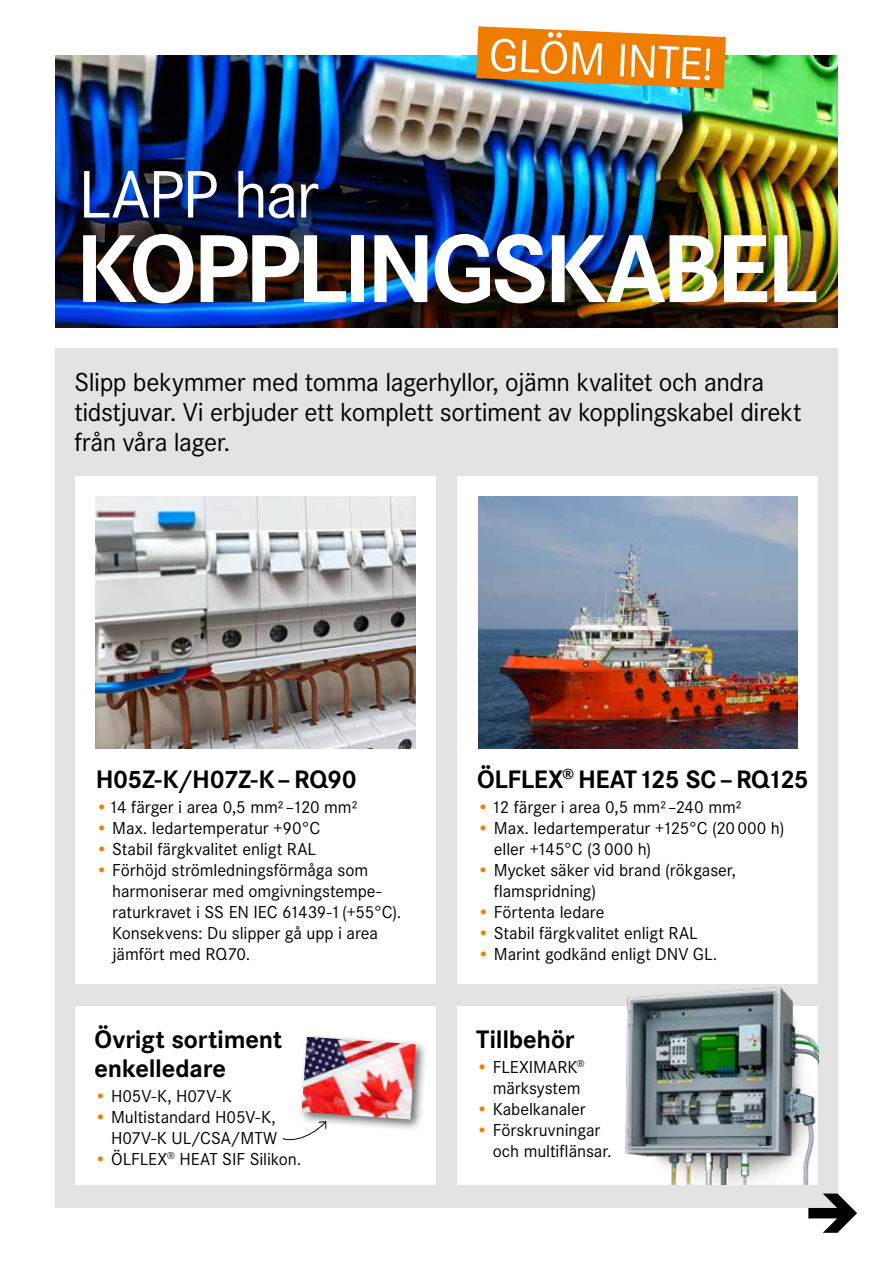
<style>
.page{position:relative;width:893px;height:1263px;background:#fff}
.page>*{position:absolute;margin:0;border:0;box-sizing:border-box;transform-origin:0 0}
.t1{font:700 100.2px "Corporate S";letter-spacing:-.045em;color:#fff}
.t2{font:69.6px "Corporate S";letter-spacing:-.035em;color:#fff}
.t3{font:48px "Corporate S";color:#fff}
.t4{font:27px/30px "Corporate S";letter-spacing:-.015em;color:#000}
.t5{font:700 26.25px/28.5px "Corporate S";letter-spacing:-.01em;color:#000}
.t6{font:18px/21px "Corporate S";letter-spacing:-.005em;color:#000}
.s1{color:#ef7d00}
</style>
<div class="page">
<img style="left:55px;top:55px;width:783px;height:272px">
<div style="left:55px;top:349px;width:783px;height:859px;background:#e3e3e3"></div>
<div style="left:75px;top:476px;width:361px;height:507px;background:#fff"></div>
<div style="left:75px;top:1006px;width:361px;height:178px;background:#fff"></div>
<div style="left:457px;top:1006px;width:361px;height:178px;background:#fff"></div>
<div style="left:457px;top:476px;width:361px;height:507px;background:#fff"></div>
<img style="left:423px;top:26px;width:356px;height:91px">
<img style="left:478px;top:496px;width:319px;height:252px">
<img style="left:96px;top:496px;width:320px;height:252px">
<svg style="left:808px;top:1193px;width:49px;height:40px"></svg>
<div style="left:297px;top:1032px;width:131px;height:100px;background:#000;opacity:.58"></div>
<img style="left:302px;top:1037px;width:114px;height:82px">
<svg style="left:282px;top:1121px;width:45px;height:20px"></svg>
<img style="left:544px;top:983px;width:274px;height:202px">
<h3 class="t3" style="left:489px;top:28px;width:227px;rotate:2deg">GLÖM INTE!</h3>
<h2 class="t2" style="left:78px;top:155px;width:242px">LAPP har</h2>
<h1 class="t1" style="left:75px;top:211px;width:744px">KOPPLINGSKABEL</h1>
<h3 class="t4" style="left:74px;top:367px;width:729px">Slipp bekymmer med tomma lagerhyllor, ojämn kvalitet och andra tidstjuvar. Vi erbjuder ett komplett sortiment av kopplingskabel direkt från våra lager.</h3>
<h3 class="t5" style="left:96px;top:765px;width:263px">H05Z-K/H07Z-K – RQ90</h3>
<p class="t6" style="left:96px;top:796px;width:264px"><span class="s1">•</span> 14 färger i area 0,5 mm²–120 mm²</p>
<p class="t6" style="left:96px;top:817px;width:226px"><span class="s1">•</span> Max. ledartemperatur +90°C</p>
<p class="t6" style="left:96px;top:838px;width:222px"><span class="s1">•</span> Stabil färgkvalitet enligt RAL</p>
<p class="t6" style="left:112px;top:859px;width:291px;text-indent:-17px"><span class="s1">•</span> Förhöjd strömledningsförmåga som harmoniserar med omgivningstempe&shy;raturkravet i SS EN IEC 61439-1 (+55°C).<br>Konsekvens: Du slipper gå upp i area jämfört med RQ70.</p>
<h3 class="t5" style="left:95px;top:1025px;width:189px">Övrigt sortiment enkelledare</h3>
<p class="t6" style="left:95px;top:1085px;width:139px"><span class="s1">•</span> H05V-K, H07V-K</p>
<p class="t6" style="left:95px;top:1106px;width:184px;text-align:right"><span class="s1">•</span> Multistandard H05V-K,<br>H07V-K UL/CSA/MTW</p>
<p class="t6" style="left:95px;top:1148px;width:208px"><span class="s1">•</span> ÖLFLEX<sup>®</sup> HEAT SIF Silikon.</p>
<h3 class="t5" style="left:477px;top:766px;width:333px">ÖLFLEX<sup>®</sup> HEAT 125 SC – RQ125</h3>
<p class="t6" style="left:477px;top:797px;width:266px"><span class="s1">•</span> 12 färger i area 0,5 mm²–240 mm²</p>
<p class="t6" style="left:494px;top:818px;width:292px;text-indent:-17px"><span class="s1">•</span> Max. ledartemperatur +125°C (20000 h) eller +145°C (3 000 h)</p>
<p class="t6" style="left:494px;top:860px;width:244px;text-indent:-17px"><span class="s1">•</span> Mycket säker vid brand (rökgaser, flamspridning)</p>
<p class="t6" style="left:477px;top:902px;width:129px"><span class="s1">•</span> Förtenta ledare</p>
<p class="t6" style="left:477px;top:923px;width:222px"><span class="s1">•</span> Stabil färgkvalitet enligt RAL</p>
<p class="t6" style="left:477px;top:944px;width:242px"><span class="s1">•</span> Marint godkänd enligt DNV GL.</p>
<h3 class="t5" style="left:476px;top:1025px;width:100px">Tillbehör</h3>
<p class="t6" style="left:476px;top:1057px;width:110px;text-align:right"><span class="s1">•</span> FLEXIMARK<sup>® </sup>märksystem</p>
<p class="t6" style="left:476px;top:1099px;width:111px"><span class="s1">•</span> Kabelkanaler</p>
<p class="t6" style="left:493px;top:1120px;width:120px;text-indent:-17px"><span class="s1">•</span> Förskruvningar och multiflänsar.</p>
</div>
